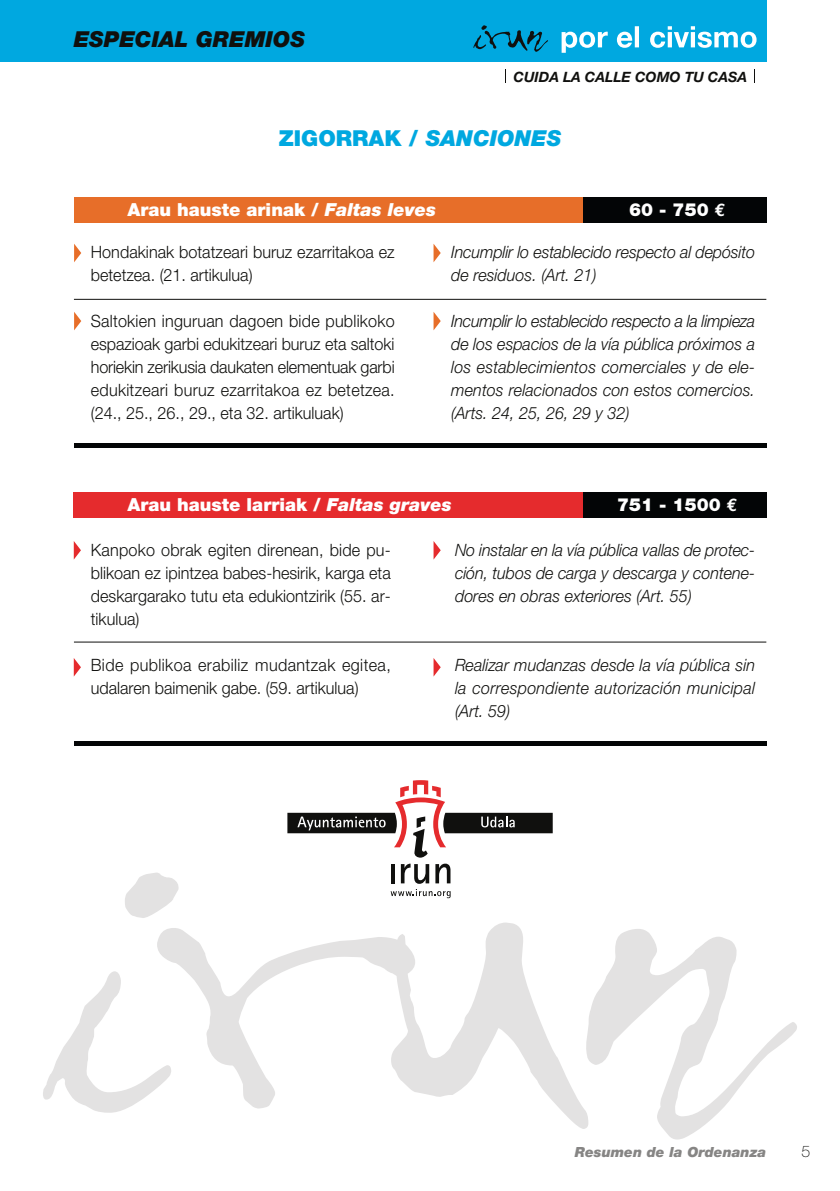
<style>
.page{position:relative;width:840px;height:1191px;background:#fff}
.page>*{position:absolute;margin:0;border:0;box-sizing:border-box;transform-origin:0 0}
.t1{font:900 22px "Helvetica Neue";color:#00a8e0}
.t2{font:italic 900 22px "Helvetica Neue";color:#10100e}
.t3{font:900 18px "Helvetica Neue";color:#fff}
.t4{font:italic 300 17px/23px "Helvetica Neue";color:#10100e;text-align:justify;scale:.95 1}
.t5{font:300 17px/23px "Helvetica Neue";color:#10100e;text-align:justify;scale:.95 1}
.t6{font:300 17px/23px "Helvetica Neue";letter-spacing:.025em;color:#10100e;scale:.95 1}
.t7{font:100 16px "Helvetica Neue";color:#10100e}
.t8{font:italic 700 14.2px "Helvetica Neue";color:#10100e}
.t9{font:italic 900 14px "Helvetica Neue";color:#868584}
.s1{font-style:italic}
.s2{font-family:"Euro Mono";font-weight:700}
</style>
<div class="page">
<svg style="left:43px;top:872px;width:753px;height:267px"></svg>
<div style="left:0;top:0;width:765px;height:61px;background:#00a8e0"></div>
<svg style="left:505px;top:69px;width:1px;height:14px"></svg>
<svg style="left:754px;top:69px;width:1px;height:14px"></svg>
<svg style="left:473px;top:25px;width:74px;height:27px"></svg>
<svg style="left:561px;top:26px;width:195px;height:27px"></svg>
<div style="left:74px;top:198px;width:547px;height:25px;background:#e76e29"></div>
<div style="left:583px;top:198px;width:182px;height:25px;background:#030506"></div>
<svg style="left:74px;top:244px;width:7px;height:18px"></svg>
<svg style="left:433px;top:244px;width:7px;height:18px"></svg>
<svg style="left:74px;top:312px;width:7px;height:18px"></svg>
<svg style="left:433px;top:312px;width:7px;height:18px"></svg>
<hr style="left:74px;top:299px;width:691px;height:1px;background:#10100e">
<div style="left:74px;top:443px;width:691px;height:5px;background:#030506"></div>
<div style="left:74px;top:492px;width:547px;height:25px;background:#e52b2d"></div>
<div style="left:583px;top:492px;width:182px;height:25px;background:#030506"></div>
<svg style="left:74px;top:541px;width:7px;height:18px"></svg>
<svg style="left:433px;top:541px;width:7px;height:18px"></svg>
<svg style="left:74px;top:658px;width:7px;height:18px"></svg>
<svg style="left:433px;top:658px;width:7px;height:18px"></svg>
<hr style="left:74px;top:641px;width:691px;height:1px;background:#10100e">
<hr style="left:74px;top:741px;width:691px;height:4px;background:#030506">
<svg style="left:390px;top:863px;width:60px;height:35px"></svg>
<svg style="left:287px;top:780px;width:265px;height:77px"></svg>
<p class="t2" style="left:74px;top:31px;width:233px">ESPECIAL GREMIOS</p>
<p class="t8" style="left:513px;top:72px;width:235px">CUIDA LA CALLE COMO TU CASA</p>
<p class="t1" style="left:279px;top:130px;width:284px">ZIGORRAK / <span class="s1">SANCIONES</span></p>
<p class="t3" style="left:127px;top:203px;width:310px">Arau hauste arinak / <span class="s1">Faltas leves</span></p>
<p class="t3" style="left:628px;top:203px;width:98px">60 - 750 <span class="s2">€</span></p>
<p class="t5" style="left:91px;top:242px;width:321px">Hondakinak botatzeari buruz ezarritakoa ez betetzea. (21. artikulua)</p>
<p class="t5" style="left:91px;top:311px;width:321px">Saltokien inguruan dagoen bide publikoko espazioak garbi edukitzeari buruz eta saltoki horiekin zerikusia daukaten elementuak garbi edukitzeari buruz ezarritakoa ez betetzea. (24., 25., 26., 29., eta 32. artikuluak)</p>
<p class="t4" style="left:451px;top:242px;width:321px">Incumplir lo establecido respecto al depósito de residuos. (Art. 21)</p>
<p class="t4" style="left:451px;top:311px;width:321px">Incumplir lo establecido respecto a la limpieza de los espacios de la vía pública próximos a los establecimientos comerciales y de ele&shy;mentos relacionados con estos comercios. (Arts. 24, 25, 26, 29 y 32)</p>
<p class="t3" style="left:127px;top:498px;width:326px">Arau hauste larriak / <span class="s1">Faltas graves</span></p>
<p class="t3" style="left:616px;top:498px;width:122px">751 - 1500 <span class="s2">€</span></p>
<p class="t5" style="left:91px;top:540px;width:317px">Kanpoko obrak egiten direnean, bide pu&shy;blikoan ez ipintzea babes-hesirik, karga eta deskargarako tutu eta edukiontzirik (55. ar&shy;tikulua)</p>
<p class="t6" style="left:91px;top:655px;width:317px">Bide publikoa erabiliz mudantzak egitea, udalaren baimenik gabe. (59. artikulua)</p>
<p class="t4" style="left:455px;top:540px;width:317px">No instalar en la vía pública vallas de protec&shy;ción, tubos de carga y descarga y contene&shy;dores en obras exteriores (Art. 55)</p>
<p class="t4" style="left:455px;top:655px;width:317px">Realizar mudanzas desde la vía pública sin la correspondiente autorización municipal (Art. 59)</p>
<p class="t9" style="left:574px;top:1146px;width:193px">Resumen de la Ordenanza</p>
<p class="t7" style="left:801px;top:1145px;width:10px">5</p>
</div>
